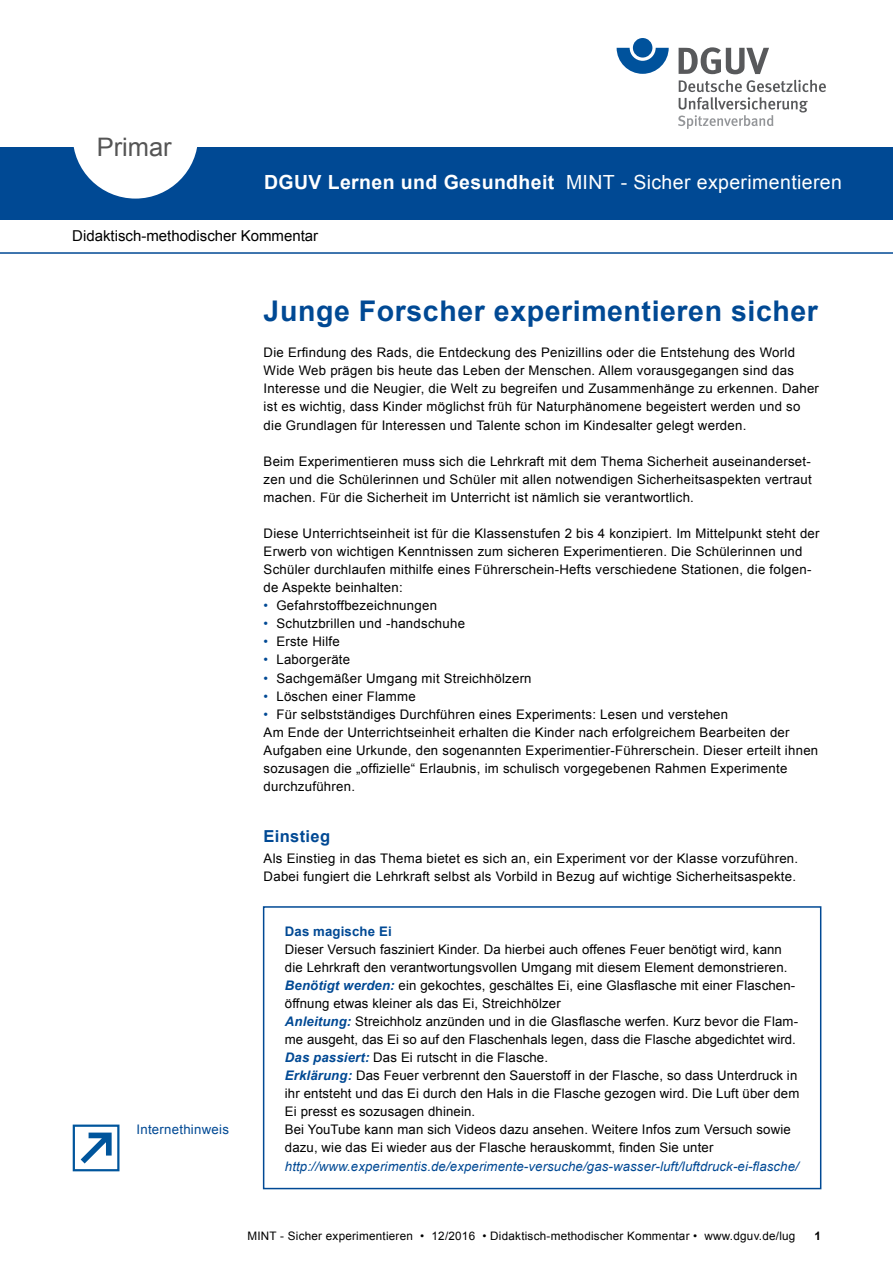
<style>
.page{position:relative;width:893px;height:1263px;background:#fff}
.page>*{position:absolute;margin:0;border:0;box-sizing:border-box;transform-origin:0 0}
.t1{font:700 28.5px "Arial";letter-spacing:.02em;color:#004994}
.t2{font:25.5px "Arial";color:#555}
.t3{font:19.5px "Arial";letter-spacing:.02em;color:#fff}
.t4{font:700 16.5px "Arial";letter-spacing:.02em;color:#004994}
.t5{font:15px "Arial";color:#000}
.t6{font:13.2px/18px "Arial";letter-spacing:.02em;color:#000}
.t7{font:italic 13.2px "Arial";letter-spacing:.01em;color:#004994}
.t8{font:13.2px "Arial";letter-spacing:.02em;color:#004994}
.t9{font:700 13.2px "Arial";letter-spacing:.01em;color:#004994}
.t10{font:11.7px "Arial";letter-spacing:.02em;color:#000}
.t11{font:700 11.7px "Arial";color:#000}
.s1{font-weight:700}
.s2{color:#004994}
.s3{font-weight:700;font-style:italic;color:#004994}
</style>
<div class="page">
<div style="left:263px;top:906px;width:558px;height:283px;border:2px solid #004994"></div>
<div style="left:0;top:147px;width:893px;height:73px;background:#004994"></div>
<svg style="left:73px;top:147px;width:125px;height:52px"></svg>
<svg style="left:617px;top:48px;width:52px;height:26px"></svg>
<div style="left:633px;top:38px;width:19px;height:20px;background:#00529c;border-radius:50%"></div>
<svg style="left:679px;top:47px;width:90px;height:27px"></svg>
<svg style="left:678px;top:80px;width:148px;height:49px"></svg>
<div style="left:73px;top:1124px;width:46px;height:47px;border:2px solid #00559c"></div>
<svg style="left:81px;top:1132px;width:31px;height:31px"></svg>
<hr style="left:0;top:252px;width:893px;height:2px;background:#004994">
<h2 class="t2" style="left:97px;top:131px;width:77px">Primar</h2>
<h3 class="t3" style="left:264px;top:170px;width:579px"><span class="s1">DGUV Lernen und Gesundheit</span> MINT - Sicher experimentieren</h3>
<p class="t5" style="left:72px;top:225px;width:247px">Didaktisch-methodischer Kommentar</p>
<h1 class="t1" style="left:264px;top:292px;width:556px">Junge Forscher experimentieren sicher</h1>
<p class="t8" style="left:136px;top:1121px;width:94px">Internethinweis</p>
<p class="t6" style="left:264px;top:344px;width:557px">Die Erfindung des Rads, die Entdeckung des Penizillins oder die Entstehung des World Wide Web prägen bis heute das Leben der Menschen. Allem vorausgegangen sind das Interesse und die Neugier, die Welt zu begreifen und Zusammenhänge zu erkennen. Daher ist es wichtig, dass Kinder möglichst früh für Naturphänomene begeistert werden und so die Grundlagen für Interessen und Talente schon im Kindesalter gelegt werden.</p>
<p class="t6" style="left:264px;top:452px;width:550px;text-align:justify">Beim Experimentieren muss sich die Lehrkraft mit dem Thema Sicherheit auseinanderset&shy;zen und die Schülerinnen und Schüler mit allen notwendigen Sicherheitsaspekten vertraut machen. Für die Sicherheit im Unterricht ist nämlich sie verantwortlich.</p>
<p class="t6" style="left:264px;top:524px;width:557px">Diese Unterrichtseinheit ist für die Klassenstufen 2 bis 4 konzipiert. Im Mittelpunkt steht der Erwerb von wichtigen Kenntnissen zum sicheren Experimentieren. Die Schülerinnen und Schüler durchlaufen mithilfe eines Führerschein-Hefts verschiedene Stationen, die folgen&shy;de Aspekte beinhalten:</p>
<p class="t6" style="left:264px;top:597px;width:175px"><span class="s2">•</span> Gefahrstoffbezeichnungen</p>
<p class="t6" style="left:264px;top:615px;width:203px"><span class="s2">•</span> Schutzbrillen und -handschuhe</p>
<p class="t6" style="left:264px;top:633px;width:78px"><span class="s2">•</span> Erste Hilfe</p>
<p class="t6" style="left:264px;top:651px;width:88px"><span class="s2">•</span> Laborgeräte</p>
<p class="t6" style="left:264px;top:669px;width:269px"><span class="s2">•</span> Sachgemäßer Umgang mit Streichhölzern</p>
<p class="t6" style="left:264px;top:687px;width:154px"><span class="s2">•</span> Löschen einer Flamme</p>
<p class="t6" style="left:264px;top:705px;width:556px"><span class="s2">•</span> Für selbstständiges Durchführen eines Experiments: Lesen und verstehen<br>Am Ende der Unterrichtseinheit erhalten die Kinder nach erfolgreichem Bearbeiten der Aufgaben eine Urkunde, den sogenannten Experimentier-Führerschein. Dieser erteilt ihnen sozusagen die „offizielle“ Erlaubnis, im schulisch vorgegebenen Rahmen Experimente durchzuführen.</p>
<p class="t4" style="left:264px;top:826px;width:68px">Einstieg</p>
<p class="t6" style="left:264px;top:850px;width:536px">Als Einstieg in das Thema bietet es sich an, ein Experiment vor der Klasse vorzuführen.<br>Dabei fungiert die Lehrkraft selbst als Vorbild in Bezug auf wichtige Sicherheitsaspekte.</p>
<p class="t9" style="left:285px;top:922px;width:108px">Das magische Ei</p>
<p class="t6" style="left:285px;top:940px;width:516px">Dieser Versuch fasziniert Kinder. Da hierbei auch offenes Feuer benötigt wird, kann die Lehrkraft den verantwortungsvollen Umgang mit diesem Element demonstrieren.<br><span class="s3">Benötigt werden:</span> ein gekochtes, geschältes Ei, eine Glasflasche mit einer Flaschen&shy;öffnung etwas kleiner als das Ei, Streichhölzer<br><span class="s3">Anleitung:</span> Streichholz anzünden und in die Glasflasche werfen. Kurz bevor die Flam&shy;me ausgeht, das Ei so auf den Flaschenhals legen, dass die Flasche abgedichtet wird.<br><span class="s3">Das passiert:</span> Das Ei rutscht in die Flasche.<br><span class="s3">Erklärung:</span> Das Feuer verbrennt den Sauerstoff in der Flasche, so dass Unterdruck in ihr entsteht und das Ei durch den Hals in die Flasche gezogen wird. Die Luft über dem Ei presst es sozusagen dhinein.<br>Bei YouTube kann man sich Videos dazu ansehen. Weitere Infos zum Versuch sowie dazu, wie das Ei wieder aus der Flasche herauskommt, finden Sie unter</p>
<p class="t7" style="left:285px;top:1157px;width:515px">http://www.experimentis.de/experimente-versuche/gas-wasser-luft/luftdruck-ei-flasche/</p>
<p class="t10" style="left:247px;top:1228px;width:550px">MINT - Sicher experimentieren • 12/2016 • Didaktisch-methodischer Kommentar • www.dguv.de/lug</p>
<p class="t11" style="left:815px;top:1228px;width:8px">1</p>
</div>
